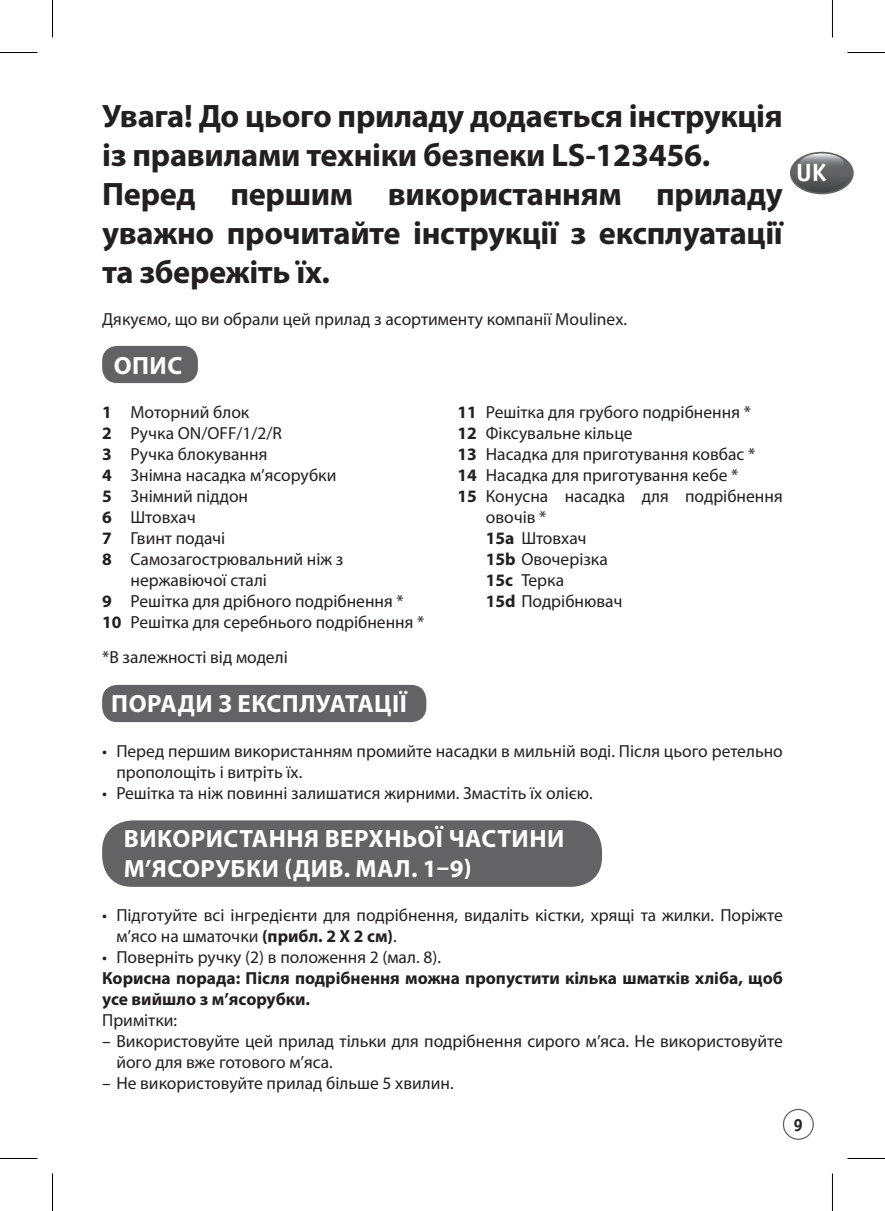
<style>
.page{position:relative;width:885px;height:1211px;background:#fff}
.page>*{position:absolute;margin:0;border:0;box-sizing:border-box;transform-origin:0 0}
.t1{font:700 32.5px/39px "Myriad Pro";letter-spacing:-.01em;color:#231f20}
.t2{font:700 25px/30px "Myriad Pro";letter-spacing:.02em;color:#fff}
.t3{font:700 25px "Officina Sans";color:#fff}
.t4{font:17.5px/21px "Myriad Pro";color:#231f20}
.t5{font:700 17.5px/21px "Myriad Pro";color:#231f20}
.t6{font:700 17.5px "Officina Sans";color:#231f20}
.s1{font-weight:700}
.s2{font-family:"Officina Sans"}
</style>
<div class="page">
<div style="left:782px;top:1108px;width:31px;height:31px;border:1px solid #636366;border-radius:50%"></div>
<svg style="left:790px;top:152px;width:63px;height:42px"></svg>
<svg style="left:791px;top:153px;width:61px;height:39px"></svg>
<svg style="left:799px;top:153px;width:45px;height:20px"></svg>
<div style="left:102px;top:685px;width:324px;height:37px;background:#636366;border-radius:15px"></div>
<div style="left:102px;top:346px;width:96px;height:37px;background:#636366;border-radius:15px"></div>
<div style="left:102px;top:820px;width:500px;height:67px;background:#636366;border-radius:30px"></div>
<hr style="left:0;top:52px;width:38px;height:1px;background:#000">
<hr style="left:847px;top:52px;width:38px;height:1px;background:#000">
<hr style="left:0;top:1158px;width:38px;height:1px;background:#000">
<hr style="left:847px;top:1158px;width:38px;height:1px;background:#000">
<hr style="left:52px;top:0;width:1px;height:38px;background:#000">
<hr style="left:52px;top:1173px;width:1px;height:38px;background:#000">
<hr style="left:832px;top:0;width:1px;height:38px;background:#000">
<hr style="left:832px;top:1173px;width:1px;height:38px;background:#000">
<h1 class="t1" style="left:102px;top:95px;width:682px">Увага! До цього приладу додається інструкція із правилами техніки безпеки LS-123456.<br>Перед першим використанням приладу уважно прочитайте інструкції з експлуатації та збережіть їх.</h1>
<p class="t4" style="left:102px;top:308px;width:526px">Дякуємо, що ви обрали цей прилад з асортименту компанії Moulinex.</p>
<h2 class="t2" style="left:114px;top:350px;width:70px">ОПИС</h2>
<h2 class="t3" style="left:796px;top:157px;width:32px">UK</h2>
<p class="t4" style="left:102px;top:401px;width:149px"><span class="s1">1</span> Моторний блок</p>
<p class="t4" style="left:102px;top:422px;width:181px"><span class="s1">2</span> Ручка ON/OFF/1/2/R</p>
<p class="t4" style="left:102px;top:443px;width:167px"><span class="s1">3</span> Ручка блокування</p>
<p class="t4" style="left:102px;top:464px;width:236px"><span class="s1">4</span> Знімна насадка м’ясорубки</p>
<p class="t4" style="left:102px;top:485px;width:147px"><span class="s1">5</span> Знімний піддон</p>
<p class="t4" style="left:102px;top:506px;width:95px"><span class="s1">6</span> Штовхач</p>
<p class="t4" style="left:102px;top:527px;width:125px"><span class="s1">7</span> Гвинт подачі</p>
<p class="t4" style="left:102px;top:548px;width:243px"><span class="s1">8</span> Самозагострювальний ніж з</p>
<p class="t4" style="left:130px;top:569px;width:138px">нержавіючої сталі</p>
<p class="t4" style="left:102px;top:590px;width:303px"><span class="s1">9</span> Решітка для дрібного подрібнення *</p>
<p class="t4" style="left:102px;top:611px;width:324px"><span class="s1">10</span> Решітка для серебнього подрібнення *</p>
<p class="t4" style="left:457px;top:401px;width:295px"><span class="s1">11</span> Решітка для грубого подрібнення *</p>
<p class="t4" style="left:457px;top:422px;width:177px"><span class="s1">12</span> Фіксувальне кільце</p>
<p class="t4" style="left:457px;top:443px;width:299px"><span class="s1">13</span> Насадка для приготування ковбас *</p>
<p class="t4" style="left:457px;top:464px;width:282px"><span class="s1">14</span> Насадка для приготування кебе *</p>
<p class="t4" style="left:457px;top:485px;width:327px"><span class="s1">15</span> Конусна насадка для подрібнення</p>
<p class="t4" style="left:486px;top:506px;width:62px">овочів *</p>
<p class="t4" style="left:486px;top:527px;width:102px"><span class="s1">15a</span> Штовхач</p>
<p class="t4" style="left:486px;top:548px;width:124px"><span class="s1">15b</span> Овочерізка</p>
<p class="t4" style="left:486px;top:569px;width:80px"><span class="s1">15c</span> Терка</p>
<p class="t4" style="left:486px;top:590px;width:138px"><span class="s1">15d</span> Подрібнювач</p>
<p class="t4" style="left:102px;top:646px;width:187px">*В залежності від моделі</p>
<h2 class="t2" style="left:111px;top:687px;width:297px">ПОРАДИ З ЕКСПЛУАТАЦІЇ</h2>
<p class="t4" style="left:116px;top:740px;width:668px;text-indent:-14px">• Перед першим використанням промийте насадки в мильній воді. Після цього ретельно прополощіть і витріть їх.</p>
<p class="t4" style="left:102px;top:782px;width:492px">• Решітка та ніж повинні залишатися жирними. Змастіть їх олією.</p>
<h2 class="t2" style="left:124px;top:822px;width:442px">ВИКОРИСТАННЯ ВЕРХНЬОЇ ЧАСТИНИ<br>М’ЯСОРУБКИ (ДИВ. МАЛ. 1–9)</h2>
<p class="t4" style="left:116px;top:904px;width:668px;text-indent:-14px">• Підготуйте всі інгредієнти для подрібнення, видаліть кістки, хрящі та жилки. Поріжте м’ясо на шматочки <span class="s1">(прибл. 2 X 2 см)</span>.</p>
<p class="t4" style="left:102px;top:946px;width:340px">• Поверніть ручку (2) в положення 2 (мал. 8).</p>
<p class="t5" style="left:102px;top:967px;width:682px">Корисна порада: Після подрібнення можна пропустити кілька шматків хліба, щоб усе вийшло з м’ясорубки.</p>
<p class="t4" style="left:102px;top:1009px;width:76px">Примітки:</p>
<p class="t4" style="left:116px;top:1030px;width:668px;text-indent:-14px"><span class="s2">–</span> Використовуйте цей прилад тільки для подрібнення сирого м’яса. Не використовуйте його для вже готового м’яса.</p>
<p class="t4" style="left:102px;top:1072px;width:353px"><span class="s2">–</span> Не використовуйте прилад більше 5 хвилин.</p>
<p class="t6" style="left:793px;top:1113px;width:11px">9</p>
</div>
